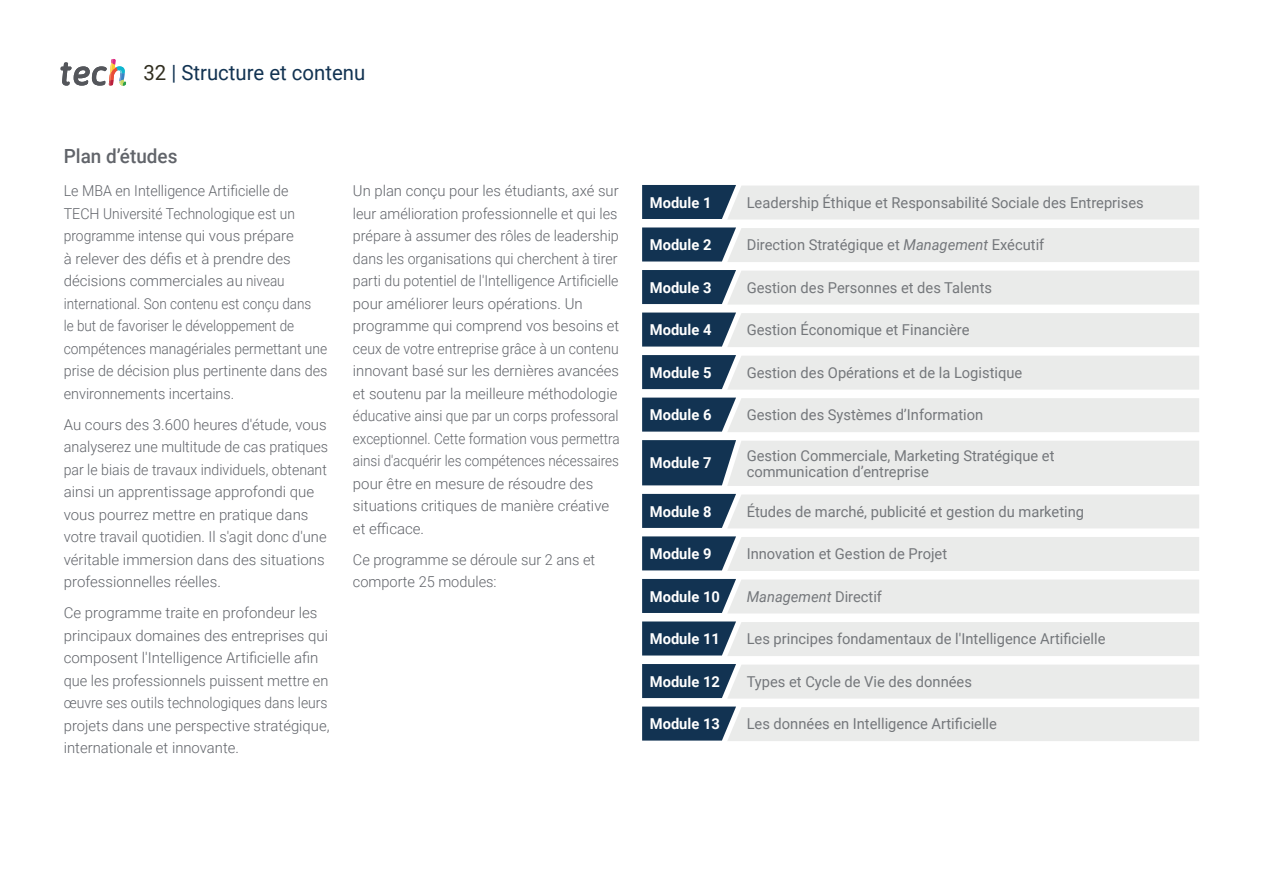
<style>
.page{position:relative;width:1263px;height:893px;background:#fff}
.page>*{position:absolute;margin:0;border:0;box-sizing:border-box;transform-origin:0 0}
.t1{font:21px "Roboto";color:#123352}
.t2{font:500 19.5px "Roboto";color:#61646a}
.t3{font:300 15px/22.5px "Roboto";color:#61646a}
.t4{font:15px/16.5px "Roboto";color:#74777b}
.t5{font:300 15px/22.5px "Roboto";color:#61646a;scale:.95 1}
.t6{font:700 15px "Roboto";color:#fff}
.t7{font:italic 15px "Roboto";color:#74777b}
.s1{color:#312e20}
.s2{font-style:italic}
.s3{font-style:normal}
</style>
<div class="page">
<svg style="left:642px;top:185px;width:557px;height:35px;background:#cacfd3"></svg>
<svg style="left:642px;top:227px;width:557px;height:35px;background:#cacfd3"></svg>
<svg style="left:642px;top:270px;width:557px;height:35px;background:#cacfd3"></svg>
<svg style="left:642px;top:536px;width:557px;height:35px;background:#cacfd3"></svg>
<svg style="left:642px;top:579px;width:557px;height:34px;background:#c8ced2"></svg>
<svg style="left:642px;top:313px;width:557px;height:34px;background:#c9ced2"></svg>
<svg style="left:642px;top:355px;width:557px;height:35px;background:#cacfd3"></svg>
<svg style="left:642px;top:398px;width:557px;height:34px;background:#c9ced2"></svg>
<svg style="left:642px;top:494px;width:557px;height:34px;background:#c8ced2"></svg>
<svg style="left:642px;top:440px;width:557px;height:46px;background:#c9cfd3"></svg>
<svg style="left:642px;top:621px;width:557px;height:35px;background:#cacfd3"></svg>
<svg style="left:642px;top:664px;width:557px;height:35px;background:#cacfd3"></svg>
<svg style="left:642px;top:707px;width:557px;height:34px;background:#c9ced2"></svg>
<svg style="left:61px;top:59px;width:65px;height:27px"></svg>
<h1 class="t1" style="left:144px;top:57px;width:223px"><span class="s1">32</span> | Structure et contenu</h1>
<h2 class="t2" style="left:64px;top:143px;width:115px">Plan d’études</h2>
<p class="t5" style="left:64px;top:179px;width:279px">Le MBA en Intelligence Artificielle de TECH Université Technologique est un programme intense qui vous prépare<br>à relever des défis et à prendre des décisions commerciales au niveau international. Son contenu est conçu dans<br>le but de favoriser le développement de compétences managériales permettant une prise de décision plus pertinente dans des environnements incertains.</p>
<p class="t3" style="left:64px;top:413px;width:266px">Au cours des 3.600 heures d'étude, vous analyserez une multitude de cas pratiques par le biais de travaux individuels, obtenant ainsi un apprentissage approfondi que vous pourrez mettre en pratique dans votre travail quotidien. Il s'agit donc d'une véritable immersion dans des situations professionnelles réelles.</p>
<p class="t3" style="left:64px;top:601px;width:267px">Ce programme traite en profondeur les principaux domaines des entreprises qui composent l'Intelligence Artificielle afin que les professionnels puissent mettre en œuvre ses outils technologiques dans leurs projets dans une perspective stratégique, internationale et innovante.</p>
<p class="t3" style="left:353px;top:179px;width:268px">Un plan conçu pour les étudiants, axé sur leur amélioration professionnelle et qui les prépare à assumer des rôles de leadership dans les organisations qui cherchent à tirer parti du potentiel de l'Intelligence Artificielle pour améliorer leurs opérations. Un programme qui comprend vos besoins et ceux de votre entreprise grâce à un contenu innovant basé sur les dernières avancées et soutenu par la meilleure méthodologie éducative ainsi que par un corps professoral exceptionnel. Cette formation vous permettra ainsi d'acquérir les compétences nécessaires pour être en mesure de résoudre des situations critiques de manière créative et efficace.</p>
<p class="t3" style="left:353px;top:548px;width:244px">Ce programme se déroule sur 2 ans et comporte 25 modules:</p>
<p class="t6" style="left:650px;top:192px;width:63px">Module 1</p>
<p class="t6" style="left:650px;top:234px;width:63px">Module 2</p>
<p class="t6" style="left:650px;top:277px;width:63px">Module 3</p>
<p class="t6" style="left:650px;top:319px;width:63px">Module 4</p>
<p class="t6" style="left:650px;top:362px;width:63px">Module 5</p>
<p class="t6" style="left:650px;top:404px;width:63px">Module 6</p>
<p class="t4" style="left:747px;top:193px;width:399px">Leadership Éthique et Responsabilité Sociale des Entreprises</p>
<p class="t4" style="left:747px;top:236px;width:299px">Direction Stratégique et <span class="s2">Management</span> Exécutif</p>
<p class="t4" style="left:747px;top:278px;width:247px">Gestion des Personnes et des Talents</p>
<p class="t4" style="left:747px;top:321px;width:224px">Gestion Économique et Financière</p>
<p class="t4" style="left:747px;top:364px;width:277px">Gestion des Opérations et de la Logistique</p>
<p class="t4" style="left:747px;top:406px;width:238px">Gestion des Systèmes d’Information</p>
<p class="t6" style="left:703px;top:451px;width:10px">2</p>
<p class="t4" style="left:747px;top:446px;width:309px">Gestion Commerciale, Marketing Stratégique et communication d’entreprise</p>
<p class="t6" style="left:650px;top:453px;width:63px">Module 7</p>
<p class="t6" style="left:650px;top:501px;width:63px">Module 8</p>
<p class="t6" style="left:650px;top:543px;width:63px">Module 9</p>
<p class="t6" style="left:650px;top:586px;width:72px">Module 10</p>
<p class="t6" style="left:650px;top:628px;width:72px">Module 11</p>
<p class="t6" style="left:650px;top:671px;width:72px">Module 12</p>
<p class="t6" style="left:650px;top:713px;width:72px">Module 13</p>
<p class="t4" style="left:747px;top:502px;width:339px">Études de marché, publicité et gestion du marketing</p>
<p class="t4" style="left:747px;top:545px;width:202px">Innovation et Gestion de Projet</p>
<p class="t7" style="left:747px;top:586px;width:137px">Management <span class="s3">Directif</span></p>
<p class="t4" style="left:747px;top:630px;width:360px">Les principes fondamentaux de l'Intelligence Artificielle</p>
<p class="t4" style="left:747px;top:672px;width:227px">Types et Cycle de Vie des données</p>
<p class="t4" style="left:747px;top:715px;width:252px">Les données en Intelligence Artificielle</p>
</div>
